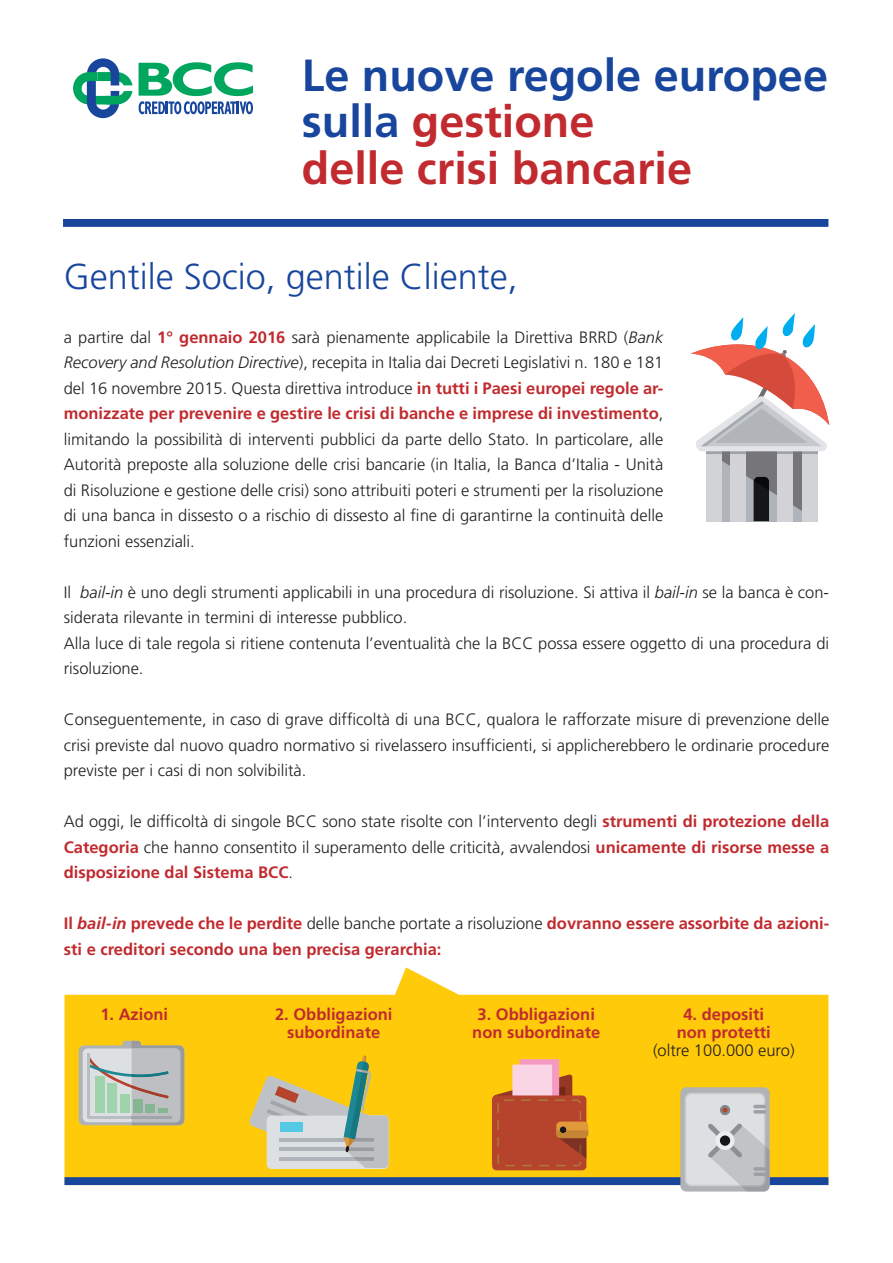
<style>
.page{position:relative;width:893px;height:1263px;background:#fff}
.page>*{position:absolute;margin:0;border:0;box-sizing:border-box;transform-origin:0 0}
.t1{font:700 45px/46.5px "Frutiger";color:#c12a2e}
.t2{font:300 36px "Frutiger";color:#18469d}
.t3{font:300 16.5px/25.5px "Frutiger";color:#231f20;text-align:justify}
.t4{font:700 16.5px/25.5px "Frutiger";color:#c12a2e}
.s1{color:#18469d}
.s2{font-weight:700;color:#c12a2e}
.s3{font-style:italic}
.s4{font-weight:300;color:#231f20}
</style>
<div class="page">
<svg style="left:73px;top:58px;width:60px;height:60px"></svg>
<svg style="left:139px;top:62px;width:114px;height:52px"></svg>
<div style="left:63px;top:219px;width:765px;height:8px;background:#18469d"></div>
<svg style="left:65px;top:967px;width:763px;height:210px;fill:#feca0a"></svg>
<div style="left:519px;top:1059px;width:40px;height:92px;background:#f499c2"></div>
<div style="left:492px;top:1095px;width:94px;height:75px;background:#b6442d;border-radius:4px"></div>
<svg style="left:492px;top:1061px;width:96px;height:106px"></svg>
<svg style="left:79px;top:1045px;width:105px;height:80px"></svg>
<svg style="left:83px;top:1048px;width:97px;height:74px"></svg>
<svg style="left:88px;top:1041px;width:96px;height:84px;background:#b9c0b4"></svg>
<div style="left:64px;top:1177px;width:764px;height:8px;background:#18469d"></div>
<svg style="left:249px;top:1055px;width:140px;height:114px;background:#d0c37c"></svg>
<div style="left:680px;top:1087px;width:90px;height:104px;background:#afb3b6;border-radius:6px"></div>
<svg style="left:685px;top:1093px;width:85px;height:98px;background:#cacccf"></svg>
<svg style="left:691px;top:313px;width:138px;height:208px"></svg>
<h1 class="t1" style="left:302px;top:51px;width:528px"><span class="s1">Le nuove regole europee sulla</span> gestione<br>delle crisi bancarie</h1>
<h2 class="t2" style="left:64px;top:256px;width:456px">Gentile Socio, gentile Cliente,</h2>
<p class="t3" style="left:64px;top:324px;width:601px">a partire dal <span class="s2">1° gennaio 2016</span> sarà pienamente applicabile la Direttiva BRRD (<span class="s3">Bank Recovery and Resolution Directive</span>), recepita in Italia dai Decreti Legislativi n. 180 e 181 del 16 novembre 2015. Questa direttiva introduce <span class="s2">in tutti i Paesi europei regole ar&shy;monizzate per prevenire e gestire le crisi di banche e imprese di investimento</span>, limitando la possibilità di interventi pubblici da parte dello Stato. In particolare, alle Autorità preposte alla soluzione delle crisi bancarie (in Italia, la Banca d’Italia - Unità di Risoluzione e gestione delle crisi) sono attribuiti poteri e strumenti per la risoluzione di una banca in dissesto o a rischio di dissesto al fine di garantirne la continuità delle funzioni essenziali.</p>
<p class="t3" style="left:64px;top:579px;width:767px;text-align:left">Il <span class="s3">bail-in</span> è uno degli strumenti applicabili in una procedura di risoluzione. Si attiva il <span class="s3">bail-in</span> se la banca è con&shy;siderata rilevante in termini di interesse pubblico.<br>Alla luce di tale regola si ritiene contenuta l’eventualità che la BCC possa essere oggetto di una procedura di risoluzione.</p>
<p class="t3" style="left:64px;top:707px;width:767px">Conseguentemente, in caso di grave difficoltà di una BCC, qualora le rafforzate misure di prevenzione delle crisi previste dal nuovo quadro normativo si rivelassero insufficienti, si applicherebbero le ordinarie procedure previste per i casi di non solvibilità.</p>
<p class="t3" style="left:64px;top:808px;width:767px">Ad oggi, le difficoltà di singole BCC sono state risolte con l’intervento degli <span class="s2">strumenti di protezione della Categoria</span> che hanno consentito il superamento delle criticità, avvalendosi <span class="s2">unicamente di risorse messe a disposizione dal Sistema BCC</span>.</p>
<p class="t4" style="left:64px;top:910px;width:767px">Il <span class="s3">bail-in</span> prevede che le perdite <span class="s4">delle banche portate a risoluzione</span> dovranno essere assorbite da azioni&shy;sti e creditori secondo una ben precisa gerarchia:</p>
<p class="t4" style="left:100px;top:1001px;width:69px">1. Azioni</p>
<p class="t4" style="left:275px;top:1001px;width:119px">2. Obbligazioni</p>
<p class="t4" style="left:478px;top:1001px;width:119px">3. Obbligazioni</p>
<p class="t4" style="left:683px;top:1001px;width:82px">4. depositi</p>
<p class="t4" style="left:287px;top:1019px;width:95px">subordinate</p>
<p class="t4" style="left:472px;top:1019px;width:130px">non subordinate</p>
<p class="t4" style="left:677px;top:1019px;width:96px">non protetti</p>
<p class="t3" style="left:653px;top:1037px;width:143px">(oltre 100.000 euro)</p>
</div>
